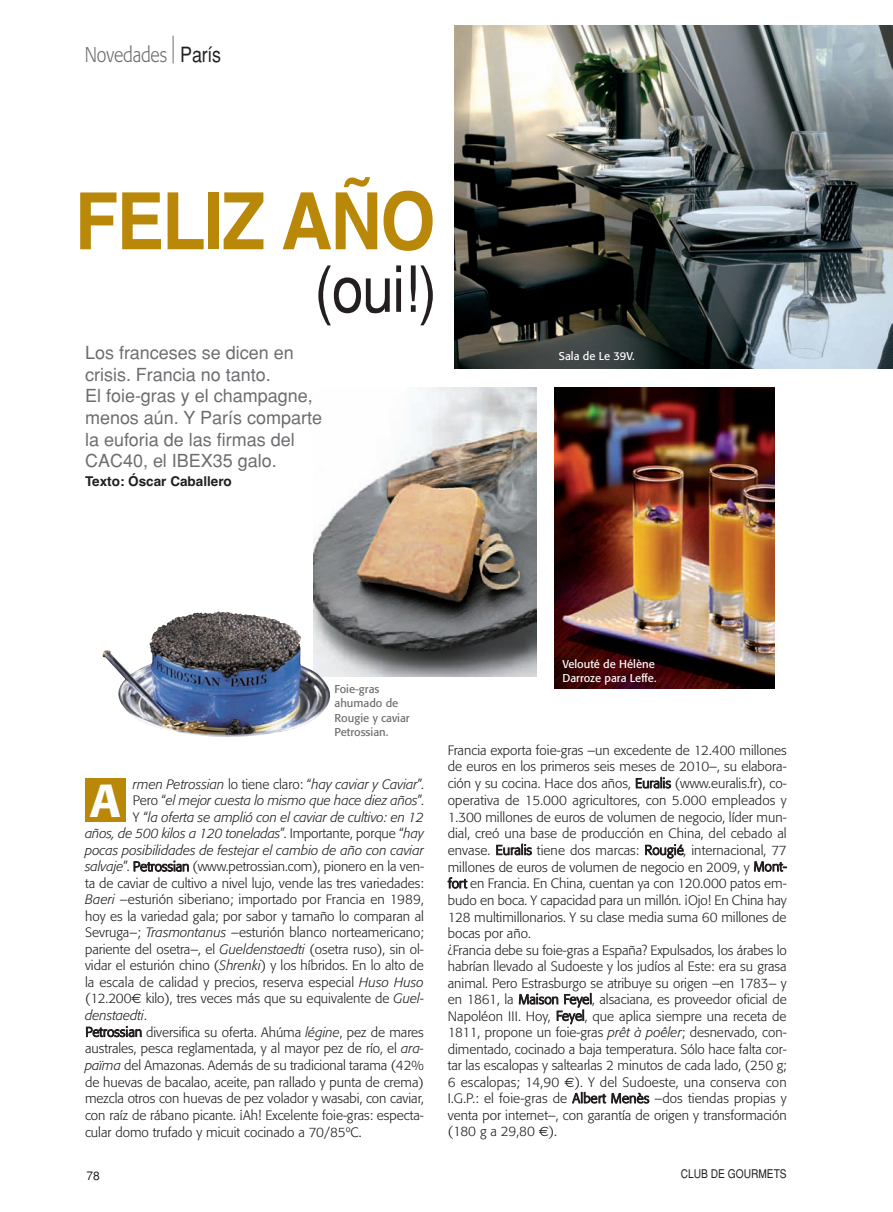
<style>
.page{position:relative;width:893px;height:1212px;background:#fff}
.page>*{position:absolute;margin:0;border:0;box-sizing:border-box;transform-origin:0 0}
.t1{font:700 79.05px "Helvetica";letter-spacing:-.025em;color:#ba8808;scale:.9 1}
.t2{font:63.6px "Helvetica";color:#231f20;scale:.9 1}
.t3{font:500 45.9px "Formata";color:#fff}
.t4{font:300 21px "Formata";letter-spacing:-.01em;color:#6c6d70;scale:.85 1}
.t5{font:18px/21.6px "Helvetica";color:#6c6d70}
.t6{font:300 13.5px/16.6px "Formata";color:#231f20}
.t7{font:italic 300 13.5px "Formata";color:#231f20}
.t8{font:700 13.5px "Helvetica";color:#231f20}
.t9{font:12px "Helvetica";color:#231f20;scale:.85 1}
.t10{font:12px "Helvetica";color:#231f20}
.t11{font:11.25px/14.1px "Formata";color:#fff}
.t12{font:11.25px/14.1px "Formata";color:#6c6d70}
.s1{font-family:"Helvetica";font-weight:400;color:#231f20}
.s2{font-style:normal}
.s3{font-style:italic}
.s4{font-family:"Euro Sans Std";font-weight:400}
</style>
<div class="page">
<svg style="left:173px;top:36px;width:1px;height:27px"></svg>
<div style="left:85px;top:778px;width:40px;height:43px;background:#ba8808"></div>
<img style="left:555px;top:387px;width:219px;height:302px">
<img style="left:314px;top:387px;width:223px;height:289px">
<img style="left:103px;top:610px;width:228px;height:127px">
<img style="left:454px;top:26px;width:438px;height:343px">
<h3 class="t4" style="left:85px;top:46px;width:162px">Novedades <span class="s1">París</span></h3>
<h1 class="t1" style="left:75px;top:176px;width:402px">FELIZ AÑO</h1>
<h2 class="t2" style="left:314px;top:253px;width:138px">(oui!)</h2>
<h3 class="t5" style="left:85px;top:342px;width:239px">Los franceses se dicen en crisis. Francia no tanto.<br>El foie-gras y el champagne, menos aún. Y París comparte la euforia de las firmas del<br>CAC40, el IBEX35 galo.</h3>
<p class="t8" style="left:85px;top:473px;width:148px">Texto: Óscar Caballero</p>
<p class="t11" style="left:559px;top:350px;width:77px">Sala de Le 39V.</p>
<p class="t12" style="left:334px;top:683px;width:77px">Foie-gras ahumado de<br>Rougie y caviar<br>Petrossian.</p>
<p class="t7" style="left:133px;top:778px;width:292px">rmen Petrossian <span class="s2">lo tiene claro: “</span>hay caviar y Caviar<span class="s2">”.</span></p>
<p class="t7" style="left:133px;top:795px;width:292px"><span class="s2">Pero “</span>el mejor cuesta lo mismo que hace diez años<span class="s2">”.</span></p>
<p class="t7" style="left:133px;top:811px;width:292px"><span class="s2">Y “</span>la oferta se amplió con el caviar de cultivo: en 12</p>
<p class="t7" style="left:85px;top:828px;width:340px">años, de 500 kilos a 120 toneladas<span class="s2">”. Importante, porque “</span>hay</p>
<p class="t7" style="left:85px;top:844px;width:340px">pocas posibilidades de festejar el cambio de año con caviar</p>
<p class="t6" style="left:85px;top:859px;width:340px"><span class="s3">salvaje</span>”. Petrossian (www.petrossian.com), pionero en la ven-</p>
<p class="t6" style="left:85px;top:876px;width:340px">ta de caviar de cultivo a nivel lujo, vende las tres variedades:</p>
<p class="t6" style="left:85px;top:892px;width:340px"><span class="s3">Baeri</span> –esturión siberiano; importado por Francia en 1989,</p>
<p class="t6" style="left:85px;top:909px;width:340px">hoy es la variedad gala; por sabor y tamaño lo comparan al</p>
<p class="t6" style="left:85px;top:925px;width:340px">Sevruga–; <span class="s3">Trasmontanus</span> –esturión blanco norteamericano;</p>
<p class="t6" style="left:85px;top:942px;width:340px">pariente del osetra–, el <span class="s3">Gueldenstaedti</span> (osetra ruso), sin ol-</p>
<p class="t6" style="left:85px;top:958px;width:340px">vidar el esturión chino (<span class="s3">Shrenki</span>) y los híbridos. En lo alto de</p>
<p class="t6" style="left:85px;top:975px;width:340px">la escala de calidad y precios, reserva especial <span class="s3">Huso Huso</span></p>
<p class="t6" style="left:85px;top:991px;width:340px">(12.200<span class="s4">€</span> kilo), tres veces más que su equivalente de <span class="s3">Guel-</span></p>
<p class="t7" style="left:85px;top:1009px;width:63px">denstaedti<span class="s2">.</span></p>
<p class="t6" style="left:85px;top:1025px;width:340px">Petrossian diversifica su oferta. Ahúma <span class="s3">légine</span>, pez de mares</p>
<p class="t6" style="left:85px;top:1041px;width:340px">australes, pesca reglamentada, y al mayor pez de río, el <span class="s3">ara-</span></p>
<p class="t6" style="left:85px;top:1058px;width:340px"><span class="s3">païma</span> del Amazonas. Además de su tradicional tarama (42%</p>
<p class="t6" style="left:85px;top:1075px;width:340px">de huevas de bacalao, aceite, pan rallado y punta de crema)</p>
<p class="t6" style="left:85px;top:1091px;width:340px">mezcla otros con huevas de pez volador y wasabi, con caviar,</p>
<p class="t6" style="left:85px;top:1108px;width:340px">con raíz de rábano picante. ¡Ah! Excelente foie-gras: especta-</p>
<p class="t6" style="left:85px;top:1125px;width:278px">cular domo trufado y micuit cocinado a 70/85ºC.</p>
<h3 class="t3" style="left:90px;top:781px;width:32px">A</h3>
<p class="t10" style="left:87px;top:1168px;width:15px">78</p>
<p class="t11" style="left:562px;top:657px;width:96px">Velouté de Hélène<br>Darroze para Leffe.</p>
<p class="t6" style="left:448px;top:743px;width:341px">Francia exporta foie-gras –un excedente de 12.400 millones de euros en los primeros seis meses de 2010–, su elabora&shy;ción y su cocina. Hace dos años, Euralis (www.euralis.fr), co&shy;operativa de 15.000 agricultores, con 5.000 empleados y 1.300 millones de euros de volumen de negocio, líder mun&shy;dial, creó una base de producción en China, del cebado al envase. Euralis tiene dos marcas: Rougié, internacional, 77 millones de euros de volumen de negocio en 2009, y Mont&shy;fort en Francia. En China, cuentan ya con 120.000 patos em&shy;budo en boca. Y capacidad para un millón. ¡Ojo! En China hay 128 multimillonarios. Y su clase media suma 60 millones de bocas por año.<br>¿Francia debe su foie-gras a España? Expulsados, los árabes lo habrían llevado al Sudoeste y los judíos al Este: era su grasa animal. Pero Estrasburgo se atribuye su origen –en 1783– y en 1861, la Maison Feyel, alsaciana, es proveedor oficial de Napoléon III. Hoy, Feyel, que aplica siempre una receta de 1811, propone un foie-gras <span class="s3">prêt à poêler</span>; desnervado, con&shy;dimentado, cocinado a baja temperatura. Sólo hace falta cor&shy;tar las escalopas y saltearlas 2 minutos de cada lado, (250 g; 6 escalopas; 14,90 <span class="s4">€</span>). Y del Sudoeste, una conserva con I.G.P.: el foie-gras de Albert Menès –dos tiendas propias y venta por internet–, con garantía de origen y transformación (180 g a 29,80 <span class="s4">€</span>).</p>
<p class="t9" style="left:681px;top:1167px;width:126px">CLUB DE GOURMETS</p>
</div>
